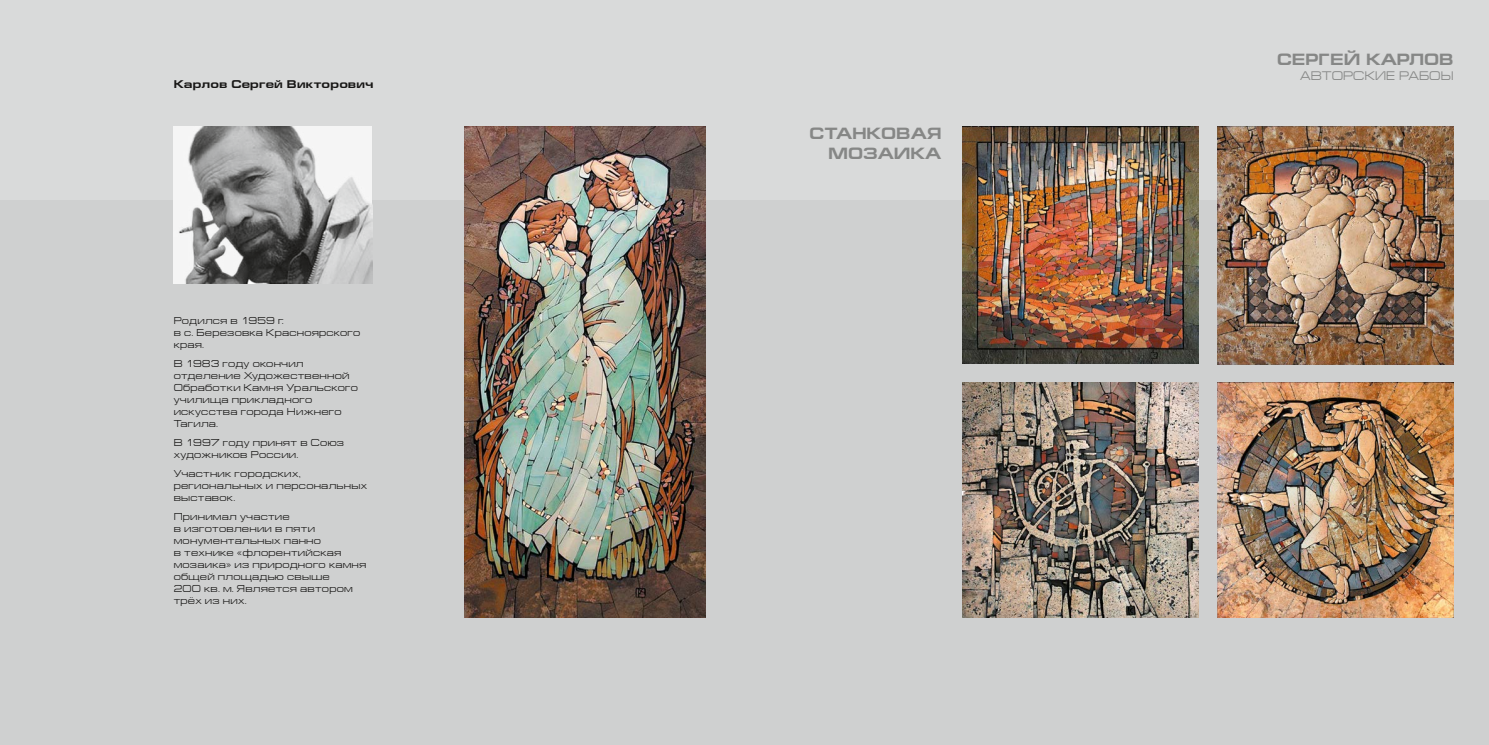
<style>
.page{position:relative;width:1489px;height:745px;background:#fff}
.page>*{position:absolute;margin:0;border:0;box-sizing:border-box;transform-origin:0 0}
.t1{font:700 16.38px/19.6px "Europe Extended C";color:#868786;text-align:right}
.t2{font:12.5px "Europe Extended C";color:#868786}
.t3{font:700 11.25px "Europe Extended C";letter-spacing:.025em;color:#181716}
.t4{font:10px/12px "Europe Extended C";letter-spacing:.02em;color:#181716}
</style>
<div class="page">
<div style="left:0;top:0;width:1488px;height:211px;background:#d9dada"></div>
<div style="left:0;top:200px;width:1488px;height:544px;background:#cfd0d0"></div>
<img style="left:174px;top:127px;width:198px;height:157px">
<img style="left:464px;top:127px;width:241px;height:490px">
<img style="left:1217px;top:127px;width:236px;height:237px">
<img style="left:1217px;top:382px;width:236px;height:235px">
<img style="left:962px;top:127px;width:236px;height:236px">
<img style="left:962px;top:382px;width:236px;height:235px">
<p class="t3" style="left:174px;top:78px;width:201px">Карлов Сергей Викторович</p>
<p class="t4" style="left:174px;top:314px;width:188px">Родился в 1959 г.<br>в с. Березовка Красноярского края.</p>
<p class="t4" style="left:174px;top:357px;width:186px">В 1983 году окончил отделение Художественной<br>Обработки Камня Уральского училища прикладного искусства города Нижнего<br>Тагила.</p>
<p class="t4" style="left:174px;top:436px;width:172px">В 1997 году принят в Союз художников России.</p>
<p class="t4" style="left:174px;top:467px;width:195px">Участник городских, региональных и персональных выставок.</p>
<p class="t4" style="left:174px;top:510px;width:194px">Принимал участие<br>в изготовлении в пяти монументальных панно<br>в технике «флорентийская мозаика» из природного камня общей площадью свыше<br>200 кв. м. Является автором трёх из них.</p>
<h1 class="t1" style="left:809px;top:124px;width:133px">СТАНКОВАЯ<br>МОЗАИКА</h1>
<h1 class="t1" style="left:1276px;top:49px;width:178px">СЕРГЕЙ КАРЛОВ</h1>
<p class="t2" style="left:1299px;top:68px;width:155px">АВТОРСКИЕ РАБОЫ</p>
</div>
